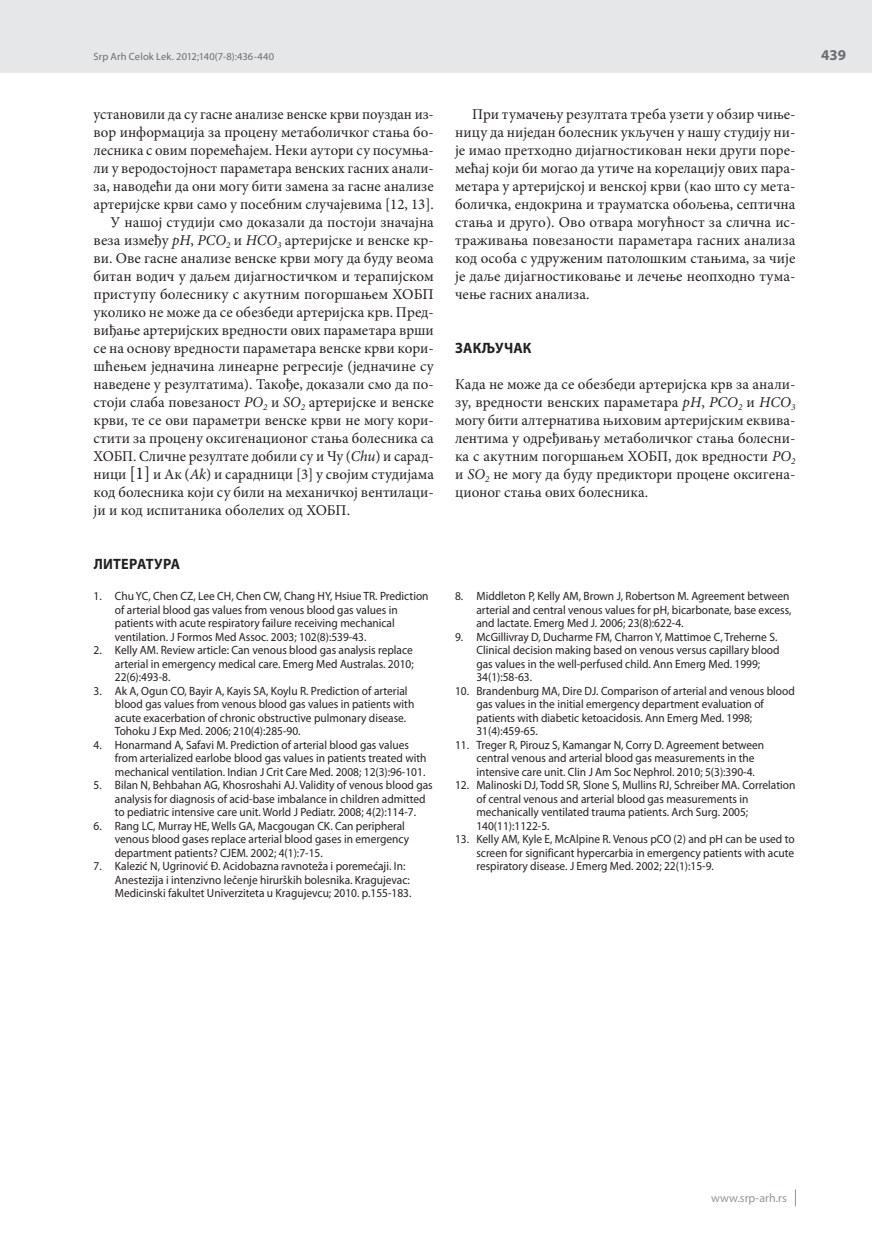
<style>
.page{position:relative;width:872px;height:1234px;background:#fff}
.page>*{position:absolute;margin:0;border:0;box-sizing:border-box;transform-origin:0 0}
.t1{font:15px/18px "Minion Pro";color:#231f20;text-align:justify}
.t2{font:700 15px "Myriad Pro";letter-spacing:.015em;color:#231f20;scale:.95 1}
.t3{font:700 15px "Myriad Pro";color:#6c6d70}
.t4{font:12px/13.5px "Myriad Pro";color:#231f20;scale:.95 1}
.t5{font:12px "Myriad Pro";letter-spacing:.005em;color:#939598}
.t6{font:10.5px "Myriad Pro";letter-spacing:.01em;color:#6c6d70}
.s1{font-style:italic}
.s2{font-size:18px}
</style>
<div class="page">
<div style="left:0;top:0;width:872px;height:72px;background:#e6e7e9"></div>
<svg style="left:795px;top:1189px;width:1px;height:16px"></svg>
<p class="t6" style="left:94px;top:50px;width:182px">Srp Arh Celok Lek. 2012;140(7-8):436-440</p>
<p class="t1" style="left:94px;top:105px;width:342px">установили да су гасне анализе венске крви поуздан из-</p>
<p class="t1" style="left:94px;top:123px;width:342px">вор информација за процену метаболичког стања бо-</p>
<p class="t1" style="left:94px;top:141px;width:342px">лесника с овим поремећајем. Неки аутори су посумња-</p>
<p class="t1" style="left:94px;top:159px;width:342px">ли у веродостојност параметара венских гасних анали-</p>
<p class="t1" style="left:94px;top:177px;width:342px">за, наводећи да они могу бити замена за гасне анализе</p>
<p class="t1" style="left:94px;top:195px;width:342px">артеријске крви само у посебним случајевима [12, 13].</p>
<p class="t1" style="left:111px;top:213px;width:325px">У нашој студији смо доказали да постоји значајна</p>
<p class="t1" style="left:94px;top:231px;width:342px">веза између <span class="s1">pH</span>, <span class="s1">PCO</span><sub>2</sub> и <span class="s1">HCO</span><sub>3</sub> артеријске и венске кр-</p>
<p class="t1" style="left:94px;top:249px;width:342px">ви. Ове гасне анализе венске крви могу да буду веома</p>
<p class="t1" style="left:94px;top:267px;width:342px">битан водич у даљем дијагностичком и терапијском</p>
<p class="t1" style="left:94px;top:285px;width:342px">приступу болеснику с акутним погоршањем ХОБП</p>
<p class="t1" style="left:94px;top:303px;width:342px">уколико не може да се обезбеди артеријска крв. Пред-</p>
<p class="t1" style="left:94px;top:321px;width:342px">виђање артеријских вредности ових параметара врши</p>
<p class="t1" style="left:94px;top:339px;width:342px">се на основу вредности параметара венске крви кори-</p>
<p class="t1" style="left:94px;top:357px;width:342px">шћењем једначина линеарне регресије (једначине су</p>
<p class="t1" style="left:94px;top:375px;width:342px">наведене у резултатима). Такође, доказали смо да по-</p>
<p class="t1" style="left:94px;top:393px;width:342px">стоји слаба повезаност <span class="s1">PO</span><sub>2</sub> и <span class="s1">SO</span><sub>2</sub> артеријске и венске</p>
<p class="t1" style="left:94px;top:411px;width:342px">крви, те се ови параметри венске крви не могу кори-</p>
<p class="t1" style="left:94px;top:429px;width:342px">стити за процену оксигенационог стања болесника са</p>
<p class="t1" style="left:94px;top:447px;width:342px">ХОБП. Сличне резултате добили су и Чу (<span class="s1">Chu</span>) и сарад-</p>
<p class="t1" style="left:94px;top:465px;width:342px">ници <span class="s2">[1]</span> и Ак (<span class="s1">Ak</span>) и сарадници [3] у својим студијама</p>
<p class="t1" style="left:94px;top:483px;width:342px">код болесника који су били на механичкој вентилаци-</p>
<p class="t1" style="left:94px;top:501px;width:258px">ји и код испитаника оболелих од ХОБП.</p>
<p class="t2" style="left:94px;top:554px;width:93px">ЛИТЕРАТУРА</p>
<p class="t4" style="left:115px;top:589px;width:332px;text-indent:-21px">1. Chu YC, Chen CZ, Lee CH, Chen CW, Chang HY, Hsiue TR. Prediction of arterial blood gas values from venous blood gas values in patients with acute respiratory failure receiving mechanical ventilation. J Formos Med Assoc. 2003; 102(8):539-43.</p>
<p class="t4" style="left:115px;top:643px;width:316px;text-align:justify;text-indent:-21px">2. Kelly AM. Review article: Can venous blood gas analysis replace arterial in emergency medical care. Emerg Med Australas. 2010; 22(6):493-8.</p>
<p class="t4" style="left:115px;top:683px;width:317px;text-indent:-21px">3. Ak A, Ogun CO, Bayir A, Kayis SA, Koylu R. Prediction of arterial blood gas values from venous blood gas values in patients with acute exacerbation of chronic obstructive pulmonary disease.<br>Tohoku J Exp Med. 2006; 210(4):285-90.</p>
<p class="t4" style="left:115px;top:737px;width:329px;text-indent:-21px">4. Honarmand A, Safavi M. Prediction of arterial blood gas values from arterialized earlobe blood gas values in patients treated with mechanical ventilation. Indian J Crit Care Med. 2008; 12(3):96-101.</p>
<p class="t4" style="left:115px;top:778px;width:336px;text-indent:-21px">5. Bilan N, Behbahan AG, Khosroshahi AJ. Validity of venous blood gas analysis for diagnosis of acid-base imbalance in children admitted to pediatric intensive care unit. World J Pediatr. 2008; 4(2):114-7.</p>
<p class="t4" style="left:115px;top:818px;width:311px;text-indent:-21px">6. Rang LC, Murray HE, Wells GA, Macgougan CK. Can peripheral venous blood gases replace arterial blood gases in emergency department patients? CJEM. 2002; 4(1):7-15.</p>
<p class="t4" style="left:115px;top:859px;width:314px;text-indent:-21px">7. Kalezić N, Ugrinović Đ. Acidobazna ravnoteža i poremećaji. In:<br>Anestezija i intenzivno lečenje hirurških bolesnika. Kragujevac:<br>Medicinski fakultet Univerziteta u Kragujevcu; 2010. p.155-183.</p>
<p class="t1" style="left:455px;top:105px;width:342px;text-indent:17px">При тумачењу резултата треба узети у обзир чиње&shy;ницу да ниједан болесник укључен у нашу студију ни&shy;је имао претходно дијагностикован неки други поре&shy;мећај који би могао да утиче на корелацију ових пара&shy;метара у артеријској и венској крви (као што су мета&shy;боличка, ендокрина и трауматска обољења, септична стања и друго). Ово отвара могућност за слична ис&shy;траживања повезаности параметара гасних анализа код особа с удруженим патолошким стањима, за чије је даље дијагностиковање и лечење неопходно тума&shy;чење гасних анализа.</p>
<p class="t2" style="left:455px;top:338px;width:82px">ЗАКЉУЧАК</p>
<p class="t1" style="left:455px;top:375px;width:342px">Када не може да се обезбеди артеријска крв за анали&shy;зу, вредности венских параметара <span class="s1">pH</span>, <span class="s1">PCO</span><sub>2</sub> и <span class="s1">HCO</span><sub>3 </sub>могу бити алтернатива њиховим артеријским еквива&shy;лентима у одређивању метаболичког стања болесни&shy;ка с акутним погоршањем ХОБП, док вредности <span class="s1">PO</span><sub>2 </sub>и <span class="s1">SO</span><sub>2</sub> не могу да буду предиктори процене оксигена&shy;ционог стања ових болесника.</p>
<p class="t4" style="left:476px;top:589px;width:333px;text-indent:-21px">8. Middleton P, Kelly AM, Brown J, Robertson M. Agreement between arterial and central venous values for pH, bicarbonate, base excess, and lactate. Emerg Med J. 2006; 23(8):622-4.</p>
<p class="t4" style="left:476px;top:629px;width:321px;text-indent:-21px">9. McGillivray D, Ducharme FM, Charron Y, Mattimoe C, Treherne S.<br>Clinical decision making based on venous versus capillary blood gas values in the well-perfused child. Ann Emerg Med. 1999; 34(1):58-63.</p>
<p class="t4" style="left:476px;top:683px;width:337px;text-indent:-21px">10. Brandenburg MA, Dire DJ. Comparison of arterial and venous blood gas values in the initial emergency department evaluation of patients with diabetic ketoacidosis. Ann Emerg Med. 1998; 31(4):459-65.</p>
<p class="t4" style="left:476px;top:737px;width:304px;text-indent:-21px">11. Treger R, Pirouz S, Kamangar N, Corry D. Agreement between central venous and arterial blood gas measurements in the intensive care unit. Clin J Am Soc Nephrol. 2010; 5(3):390-4.</p>
<p class="t4" style="left:476px;top:778px;width:337px;text-indent:-21px">12. Malinoski DJ, Todd SR, Slone S, Mullins RJ, Schreiber MA. Correlation of central venous and arterial blood gas measurements in mechanically ventilated trauma patients. Arch Surg. 2005; 140(11):1122-5.</p>
<p class="t4" style="left:476px;top:832px;width:336px;text-align:justify;text-indent:-21px">13. Kelly AM, Kyle E, McAlpine R. Venous pCO (2) and pH can be used to screen for significant hypercarbia in emergency patients with acute respiratory disease. J Emerg Med. 2002; 22(1):15-9.</p>
<p class="t3" style="left:821px;top:45px;width:26px">439</p>
<p class="t5" style="left:711px;top:1190px;width:77px">www.srp-arh.rs</p>
</div>
